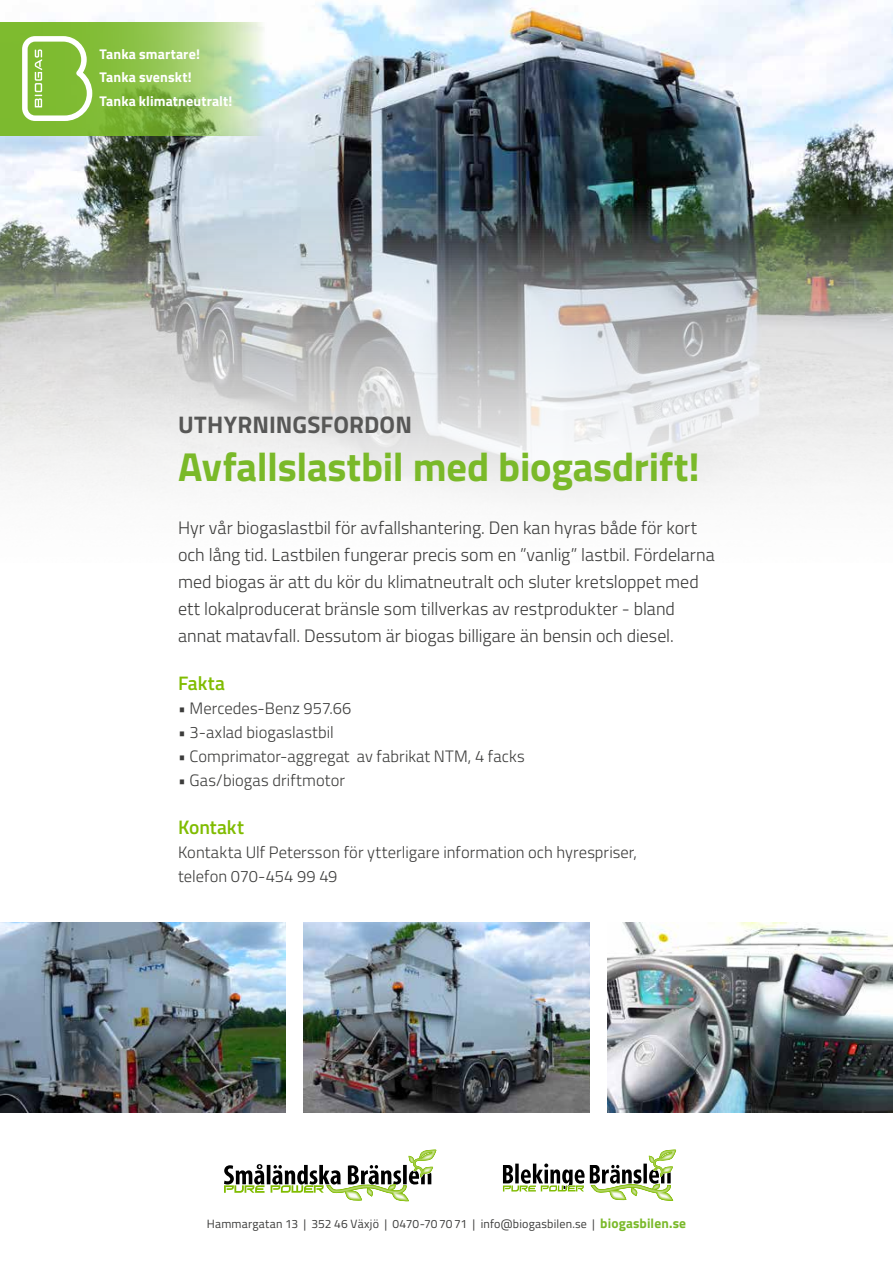
<style>
.page{position:relative;width:893px;height:1263px;background:#fff}
.page>*{position:absolute;margin:0;border:0;box-sizing:border-box;transform-origin:0 0}
.t1{font:700 40.5px "Titillium Web";letter-spacing:-.005em;color:#7ab929}
.t2{font:700 24px "Titillium Web";letter-spacing:.005em;color:#575756}
.t3{font:600 19.5px "Titillium Web";letter-spacing:-.005em;color:#80bc00}
.t4{font:300 18px/27px "Titillium Web";color:#3c3c3b}
.t5{font:300 16.5px/24px "Titillium Web";letter-spacing:.005em;color:#3c3c3b}
.t6{font:700 14.1px/23.7px "Titillium Web";letter-spacing:.005em;color:#fff}
.t7{font:12px "Titillium Web";letter-spacing:.015em;color:#3c3c3b}
.s1{font-weight:700;font-size:13.5px;color:#7ab929}
</style>
<div class="page">
<img style="left:0;top:0;width:893px;height:503px">
<svg style="left:224px;top:1149px;width:212px;height:52px"></svg>
<svg style="left:503px;top:1149px;width:173px;height:51px"></svg>
<img style="left:0;top:923px;width:286px;height:189px">
<img style="left:304px;top:923px;width:285px;height:189px">
<img style="left:608px;top:923px;width:285px;height:189px">
<svg style="left:0;top:22px;width:270px;height:114px;background:#99c767"></svg>
<svg style="left:22px;top:36px;width:70px;height:85px"></svg>
<p class="t6" style="left:100px;top:41px;width:134px">Tanka smartare!<br>Tanka svenskt!<br>Tanka klimatneutralt!</p>
<h2 class="t2" style="left:178px;top:407px;width:235px">UTHYRNINGSFORDON</h2>
<h1 class="t1" style="left:178px;top:436px;width:523px">Avfallslastbil med biogasdrift!</h1>
<p class="t4" style="left:178px;top:513px;width:538px">Hyr vår biogaslastbil för avfallshantering. Den kan hyras både för kort och lång tid. Lastbilen fungerar precis som en ”vanlig” lastbil. Fördelarna med biogas är att du kör du klimatneutralt och sluter kretsloppet med ett lokalproducerat bränsle som tillverkas av restprodukter - bland annat matavfall. Dessutom är biogas billigare än bensin och diesel.</p>
<p class="t3" style="left:178px;top:668px;width:48px">Fakta</p>
<p class="t5" style="left:178px;top:695px;width:175px">• Mercedes-Benz 957.66</p>
<p class="t5" style="left:178px;top:719px;width:157px">• 3-axlad biogaslastbil</p>
<p class="t5" style="left:178px;top:743px;width:348px">• Comprimator-aggregat av fabrikat NTM, 4 facks</p>
<p class="t5" style="left:178px;top:767px;width:168px">• Gas/biogas driftmotor</p>
<p class="t3" style="left:178px;top:812px;width:67px">Kontakt</p>
<p class="t5" style="left:178px;top:839px;width:460px">Kontakta Ulf Petersson för ytterligare information och hyrespriser, telefon 070-454 99 49</p>
<p class="t7" style="left:207px;top:1215px;width:481px">Hammargatan 13 | 352 46 Växjö | 0470-707071 | info@biogasbilen.se | <span class="s1">biogasbilen.se</span></p>
</div>
